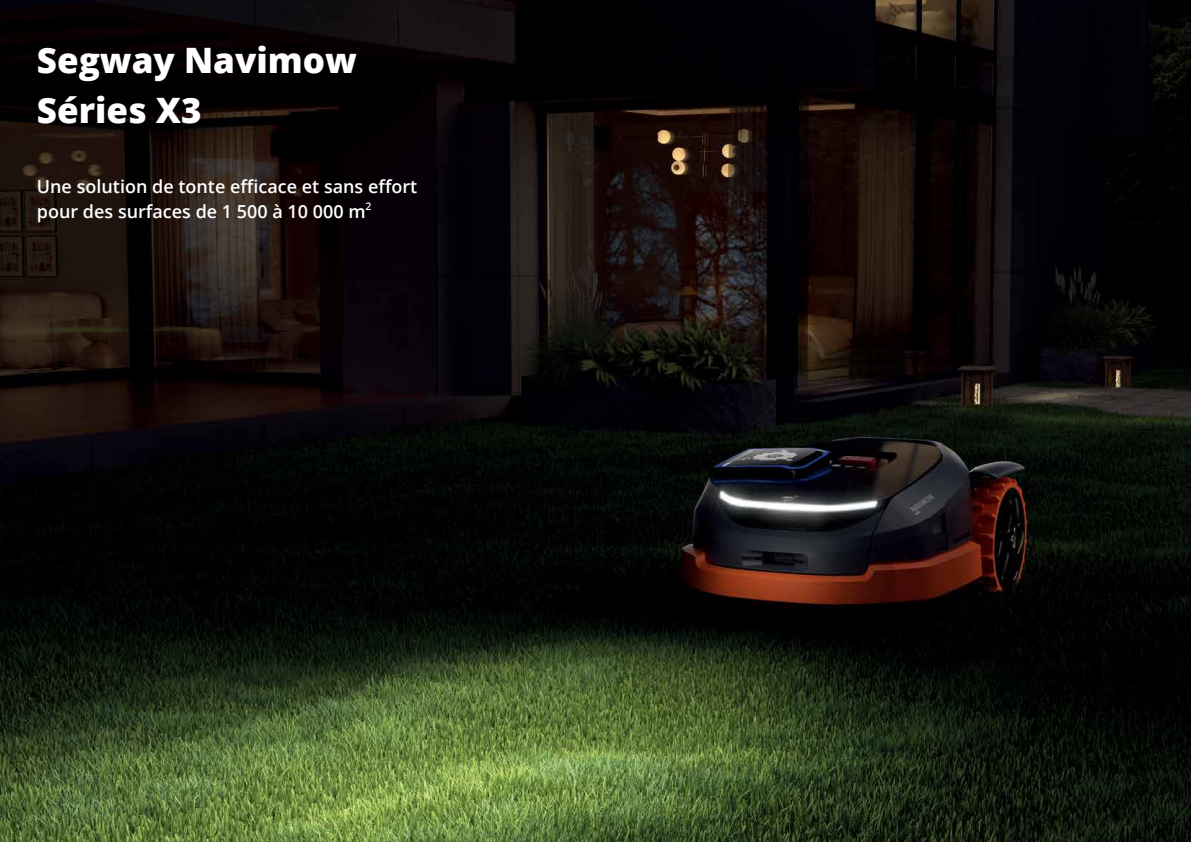
<style>
.page{position:relative;width:1191px;height:842px;background:#fff}
.page>*{position:absolute;margin:0;border:0;box-sizing:border-box;transform-origin:0 0}
.t1{font:800 35px/50px "Open Sans";color:#fff}
.t2{font:600 18px/25px "Open Sans";color:#fff}
.t3{font:600 10.5px "Open Sans";color:#fff}
</style>
<div class="page">
<img style="left:0;top:0;width:1191px;height:842px">
<h1 class="t1" style="left:37px;top:33px;width:322px">Segway Navimow<br>Séries X3</h1>
<p class="t2" style="left:37px;top:174px;width:382px">Une solution de tonte efficace et sans effort pour des surfaces de 1 500 à 10 000 m</p>
<p class="t3" style="left:365px;top:199px;width:7px">2</p>
</div>
